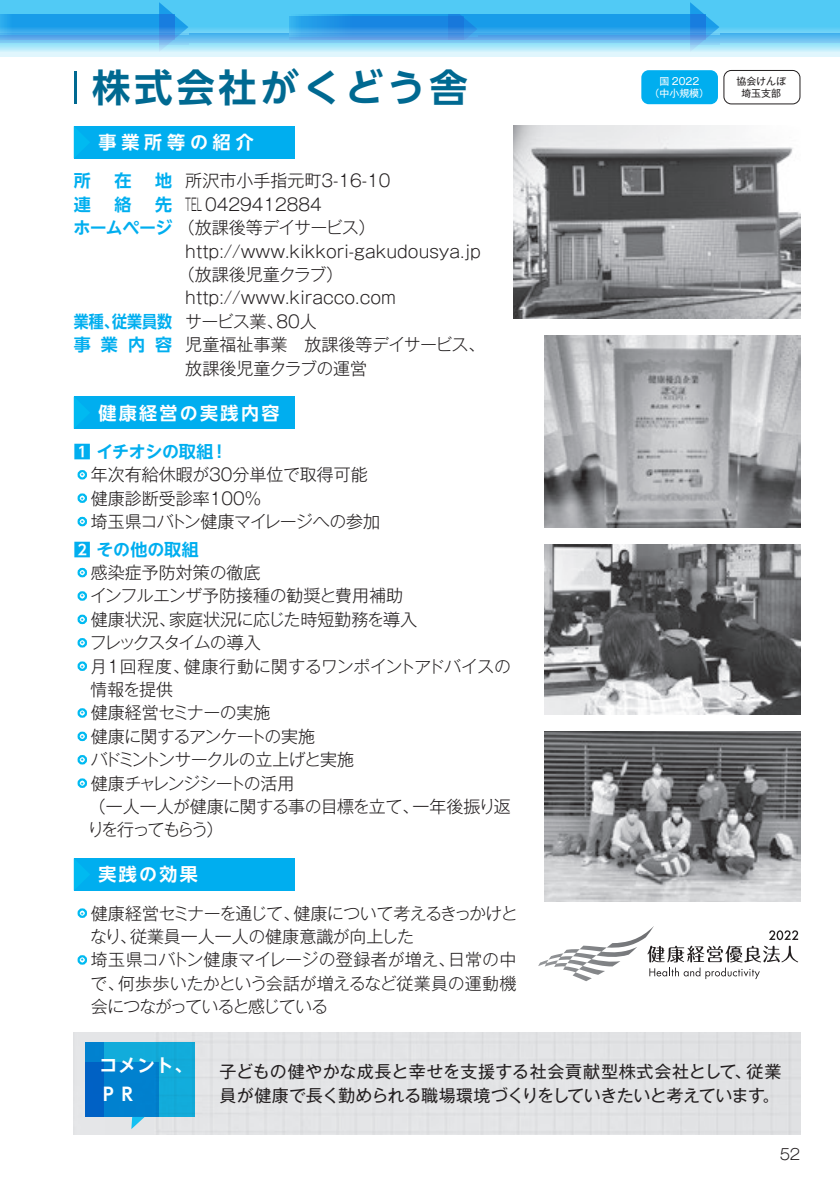
<style>
.page{position:relative;width:840px;height:1191px;background:#fff}
.page>*{position:absolute;margin:0;border:0;box-sizing:border-box;transform-origin:0 0}
.t1{font:700 38.2px "UD Shin Go NT Pro De";letter-spacing:.1em;color:#006991}
.t2{font:700 18px/28.6px "UD Shin Go NT Pro De";letter-spacing:.13em;color:#fff}
.t3{font:700 18px "UD Shin Go NT Pro De";letter-spacing:.27em;color:#fff}
.t4{font:300 17px/23.4px "Gothic MB101 Pr 6";letter-spacing:-.01em;color:#231f20}
.t5{font:17px/24.2px "Gothic MB101 Pr 6";letter-spacing:-.01em;color:#231f20}
.t6{font:300 17px "Gothic MB101 Pr 6";letter-spacing:-.03em;color:#231f20}
.t7{font:300 17px "Gothic MB101 Pr 6";letter-spacing:-.05em;color:#231f20}
.t8{font:300 17px "Gothic MB101 Pr 6";letter-spacing:-.075em;color:#231f20}
.t9{font:300 17px "Gothic MB101 Pr 6";letter-spacing:-.065em;color:#231f20}
.t10{font:300 17px "Gothic MB101 Pr 6";letter-spacing:-.07em;color:#231f20}
.t11{font:700 17px "UD Shin Go NT Pro De";color:#00aeef}
.t12{font:300 17px "Gothic MB101 Pr 6";letter-spacing:-.105em;color:#231f20}
.t13{font:700 17px/23.4px "UD Shin Go NT Pro De";color:#00aeef;scale:.88 1}
.t14{font:300 17px "Gothic MB101 Pr 6";letter-spacing:-.035em;color:#231f20}
.t15{font:700 17px "UD Shin Go NT Pro De";letter-spacing:-.02em;color:#00aeef}
.t16{font:300 17px "Gothic MB101 Pr 6";letter-spacing:-.135em;color:#231f20}
.t17{font:300 15px "Gothic MB101 Pro";color:#231f20}
.t18{font:10px/12.8px "Gothic MB101 Pro";color:#fff;text-align:center}
.t19{font:10px/12.8px "Gothic MB101 Pro";color:#231f20;text-align:center}
.s1{font-family:"UD Shin Go NT Pro De";font-weight:700;color:#00aeef}
.s2{color:#00baf1}
</style>
<div class="page">
<div style="left:0;top:0;width:839px;height:42px;background:#51caf5"></div>
<svg style="left:0;top:33px;width:839px;height:23px"></svg>
<svg style="left:0;top:15px;width:159px;height:24px"></svg>
<svg style="left:159px;top:2px;width:29px;height:50px"></svg>
<svg style="left:289px;top:15px;width:400px;height:24px"></svg>
<svg style="left:689px;top:2px;width:30px;height:50px"></svg>
<div style="left:85px;top:1042px;width:110px;height:75px;background:#12acda"></div>
<div style="left:85px;top:1042px;width:18px;height:75px;background:#0181cf"></div>
<svg style="left:85px;top:1062px;width:74px;height:55px;fill:#0181cf"></svg>
<svg style="left:131px;top:1117px;width:13px;height:12px"></svg>
<hr style="left:74px;top:71px;width:3px;height:32px;background:#006991">
<div style="left:74px;top:126px;width:220px;height:32px;background:#00aeef"></div>
<svg style="left:74px;top:127px;width:15px;height:30px"></svg>
<div style="left:74px;top:396px;width:220px;height:33px;background:#00aeef"></div>
<svg style="left:74px;top:398px;width:15px;height:30px"></svg>
<div style="left:74px;top:858px;width:220px;height:32px;background:#00aeef"></div>
<svg style="left:74px;top:860px;width:16px;height:29px"></svg>
<img style="left:513px;top:126px;width:286px;height:193px">
<img style="left:544px;top:336px;width:255px;height:191px">
<img style="left:544px;top:544px;width:255px;height:170px">
<img style="left:544px;top:731px;width:255px;height:170px">
<div style="left:723px;top:70px;width:76px;height:34px;border:1px solid #231f20;border-radius:7px"></div>
<div style="left:641px;top:70px;width:76px;height:34px;background:#00aeef;border-radius:7px"></div>
<svg style="left:538px;top:926px;width:259px;height:55px"></svg>
<h1 class="t1" style="left:92px;top:56px;width:377px">株式会社がくどう舎</h1>
<p class="t3" style="left:98px;top:128px;width:157px">事業所等の紹介</p>
<p class="t11" style="left:74px;top:167px;width:19px">所</p>
<p class="t11" style="left:114px;top:167px;width:19px">在</p>
<p class="t11" style="left:155px;top:167px;width:19px">地</p>
<p class="t11" style="left:74px;top:191px;width:19px">連</p>
<p class="t11" style="left:114px;top:191px;width:19px">絡</p>
<p class="t11" style="left:155px;top:191px;width:19px">先</p>
<p class="t6" style="left:73px;top:214px;width:303px"><span class="s1">ホームページ</span>（放課後等デイサービス）</p>
<p class="t4" style="left:185px;top:168px;width:207px">所沢市小手指元町3-16-10<br>TEL 0429412884</p>
<p class="t4" style="left:185px;top:238px;width:297px">http://www.kikkori-gakudousya.jp</p>
<p class="t4" style="left:178px;top:261px;width:167px">（放課後児童クラブ）</p>
<p class="t4" style="left:185px;top:285px;width:212px">http://www.kiracco.com</p>
<p class="t14" style="left:185px;top:307px;width:133px">サービス業、80人</p>
<p class="t4" style="left:185px;top:332px;width:301px">児童福祉事業　放課後等デイサービス、</p>
<p class="t4" style="left:185px;top:355px;width:183px">放課後児童クラブの運営</p>
<p class="t2" style="left:98px;top:398px;width:182px">健康経営の実践内容</p>
<p class="t15" style="left:74px;top:437px;width:156px">1 イチオシの取組！</p>
<p class="t4" style="left:74px;top:461px;width:308px"><span class="s2">・</span>年次有給休暇が30分単位で取得可能<span class="s2">・</span>健康診断受診率100％<br><span class="s2">・</span>埼玉県コバトン健康マイレージへの参加</p>
<p class="t11" style="left:74px;top:535px;width:127px">2 その他の取組</p>
<p class="t4" style="left:74px;top:559px;width:188px"><span class="s2">・</span>感染症予防対策の徹底</p>
<p class="t4" style="left:74px;top:583px;width:331px"><span class="s2">・</span>インフルエンザ予防接種の勧奨と費用補助</p>
<p class="t4" style="left:74px;top:606px;width:345px"><span class="s2">・</span>健康状況、家庭状況に応じた時短勤務を導入</p>
<p class="t12" style="left:74px;top:628px;width:188px"><span class="s2">・</span>フレックスタイムの導入</p>
<p class="t4" style="left:74px;top:653px;width:438px"><span class="s2">・</span>月1回程度、健康行動に関するワンポイントアドバイスの</p>
<p class="t4" style="left:90px;top:676px;width:84px">情報を提供</p>
<p class="t4" style="left:74px;top:700px;width:198px"><span class="s2">・</span>健康経営セミナーの実施</p>
<p class="t7" style="left:74px;top:722px;width:243px"><span class="s2">・</span>健康に関するアンケートの実施</p>
<p class="t8" style="left:74px;top:745px;width:282px"><span class="s2">・</span>バドミントンサークルの立上げと実施</p>
<p class="t10" style="left:74px;top:769px;width:222px"><span class="s2">・</span>健康チャレンジシートの活用</p>
<p class="t6" style="left:89px;top:792px;width:423px">（一人一人が健康に関する事の目標を立て、一年後振り返</p>
<p class="t16" style="left:87px;top:816px;width:138px">りを行ってもらう）</p>
<p class="t2" style="left:98px;top:859px;width:101px">実践の効果</p>
<p class="t7" style="left:74px;top:899px;width:445px"><span class="s2">・</span>健康経営セミナーを通じて、健康について考えるきっかけと</p>
<p class="t4" style="left:90px;top:923px;width:325px">なり、従業員一人一人の健康意識が向上した</p>
<p class="t4" style="left:74px;top:946px;width:444px"><span class="s2">・</span>埼玉県コバトン健康マイレージの登録者が増え、日常の中</p>
<p class="t4" style="left:90px;top:970px;width:427px">で、何歩歩いたかという会話が増えるなど従業員の運動機</p>
<p class="t9" style="left:91px;top:992px;width:239px">会につながっていると感じている</p>
<p class="t13" style="left:74px;top:309px;width:113px">業種、従業員数事業内容</p>
<p class="t18" style="left:649px;top:73px;width:61px">国 2022<br>（中小規模）</p>
<p class="t19" style="left:736px;top:73px;width:51px">協会けんぽ埼玉支部</p>
<p class="t2" style="left:99px;top:1050px;width:94px">コメント、<br>ＰＲ</p>
<p class="t5" style="left:219px;top:1058px;width:563px">子どもの健やかな成長と幸せを支援する社会貢献型株式会社として、従業員が健康で長く勤められる職場環境づくりをしていきたいと考えています。</p>
<p class="t17" style="left:779px;top:1141px;width:22px">52</p>
</div>
